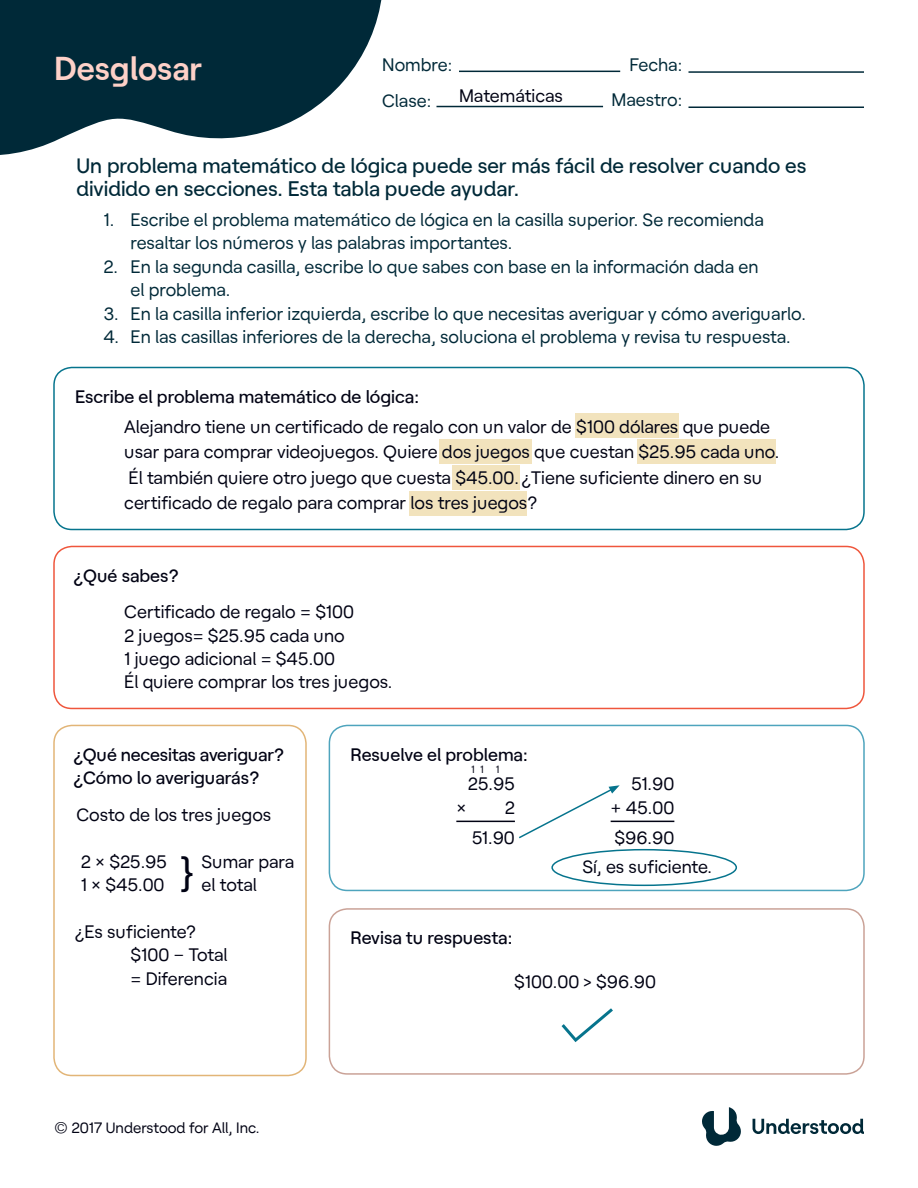
<style>
.page{position:relative;width:918px;height:1188px;background:#fff}
.page>*{position:absolute;margin:0;border:0;box-sizing:border-box;transform-origin:0 0}
.t1{font:45px "Roobert 12 E";color:#000213}
.t2{font:600 33px "Roobert 12 E";color:#fed1c8}
.t3{font:500 21px/23.1px "Roobert 12 E";color:#002938}
.t4{font:18px/23.4px "Roobert 12 E";color:#000213}
.t5{font:18px/35.2px "Roobert 12 E";color:#002938}
.t6{font:500 18px/23.4px "Roobert 12 E";color:#000213}
.t7{font:15px "Roobert 12 E";color:#000213}
.t8{font:10.5px "Roobert 12 E";color:#000213}
</style>
<div class="page">
<hr style="left:688px;top:71px;width:176px;height:2px;background:#002938">
<hr style="left:688px;top:106px;width:176px;height:2px;background:#002938">
<hr style="left:436px;top:106px;width:167px;height:1px;background:#002938">
<hr style="left:459px;top:71px;width:161px;height:1px;background:#002938">
<svg style="left:0;top:0;width:382px;height:155px;fill:#002938"></svg>
<svg style="left:753px;top:1119px;width:111px;height:15px"></svg>
<svg style="left:702px;top:1107px;width:39px;height:39px"></svg>
<div style="left:53px;top:367px;width:812px;height:163px;border:2px solid #06748d;border-radius:18px"></div>
<div style="left:329px;top:725px;width:536px;height:166px;border:2px solid #4ea4bd;border-radius:18px"></div>
<div style="left:53px;top:546px;width:812px;height:163px;border:2px solid #ef563c;border-radius:18px"></div>
<div style="left:329px;top:908px;width:536px;height:167px;border:2px solid #caa297;border-radius:18px"></div>
<div style="left:53px;top:725px;width:254px;height:351px;border:2px solid #e2b577;border-radius:18px"></div>
<div style="left:576px;top:414px;width:103px;height:24px;background:#f2e3bd"></div>
<div style="left:440px;top:440px;width:92px;height:24px;background:#f2e3bd"></div>
<div style="left:637px;top:440px;width:138px;height:24px;background:#f2e3bd"></div>
<div style="left:452px;top:465px;width:67px;height:25px;background:#f2e3bd"></div>
<div style="left:409px;top:491px;width:118px;height:25px;background:#f2e3bd"></div>
<hr style="left:456px;top:821px;width:59px;height:1px;background:#000213">
<hr style="left:611px;top:821px;width:63px;height:1px;background:#000213">
<svg style="left:519px;top:785px;width:101px;height:54px"></svg>
<div style="left:551px;top:849px;width:186px;height:37px;border:2px solid #06748d;border-radius:50%"></div>
<svg style="left:561px;top:1008px;width:52px;height:34px"></svg>
<h2 class="t2" style="left:54px;top:43px;width:150px">Desglosar</h2>
<p class="t5" style="left:382px;top:46px;width:72px">Nombre:<br>Clase:</p>
<p class="t4" style="left:459px;top:82px;width:106px">Matemáticas</p>
<p class="t5" style="left:612px;top:46px;width:72px;text-align:right">Fecha:<br>Maestro:</p>
<p class="t3" style="left:76px;top:152px;width:732px">Un problema matemático de lógica puede ser más fácil de resolver cuando es dividido en secciones. Esta tabla puede ayudar.</p>
<p class="t5" style="left:130px;top:207px;width:635px;line-height:23.4px;text-indent:-27px">1. Escribe el problema matemático de lógica en la casilla superior. Se recomienda resaltar los números y las palabras importantes.</p>
<p class="t5" style="left:130px;top:253px;width:630px;line-height:23.4px;text-indent:-27px">2. En la segunda casilla, escribe lo que sabes con base en la información dada en el problema.</p>
<p class="t5" style="left:104px;top:294px;width:704px">3. En la casilla inferior izquierda, escribe lo que necesitas averiguar y cómo averiguarlo.</p>
<p class="t5" style="left:104px;top:318px;width:689px">4. En las casillas inferiores de la derecha, soluciona el problema y revisa tu respuesta.</p>
<p class="t6" style="left:75px;top:383px;width:346px">Escribe el problema matemático de lógica:</p>
<p class="t4" style="left:124px;top:412px;width:657px;line-height:25.5px">Alejandro tiene un certificado de regalo con un valor de $100 dólares que puede usar para comprar videojuegos. Quiere dos juegos que cuestan $25.95 cada uno.<br>Él también quiere otro juego que cuesta $45.00. ¿Tiene suficiente dinero en su certificado de regalo para comprar los tres juegos?</p>
<p class="t6" style="left:75px;top:562px;width:105px">¿Qué sabes?</p>
<p class="t4" style="left:124px;top:599px;width:270px">Certificado de regalo = $100<br>2 juegos= $25.95 cada uno<br>1 juego adicional = $45.00<br>Él quiere comprar los tres juegos.</p>
<p class="t6" style="left:75px;top:741px;width:211px">¿Qué necesitas averiguar? ¿Cómo lo averiguarás?</p>
<p class="t4" style="left:76px;top:801px;width:196px">Costo de los tres juegos</p>
<p class="t4" style="left:81px;top:848px;width:88px">2 × $25.95</p>
<p class="t4" style="left:201px;top:848px;width:94px">Sumar para</p>
<p class="t4" style="left:81px;top:872px;width:85px">1 × $45.00</p>
<p class="t4" style="left:202px;top:872px;width:57px">el total</p>
<p class="t4" style="left:130px;top:918px;width:99px;text-indent:-54px">¿Es suficiente? $100 − Total = Diferencia</p>
<h1 class="t1" style="left:180px;top:840px;width:16px">}</h1>
<p class="t7" style="left:54px;top:1117px;width:207px">© 2017 Understood for All, Inc.</p>
<p class="t6" style="left:350px;top:741px;width:179px">Resuelve el problema:</p>
<p class="t8" style="left:471px;top:762px;width:30px">11 1</p>
<p class="t4" style="left:468px;top:771px;width:49px">25.95</p>
<p class="t4" style="left:456px;top:794px;width:11px">×</p>
<p class="t4" style="left:472px;top:791px;width:45px;line-height:30.2px;text-align:right">2<br>51.90</p>
<p class="t6" style="left:350px;top:925px;width:163px">Revisa tu respuesta:</p>
<p class="t4" style="left:611px;top:771px;width:65px;text-align:right">51.90<br>+ 45.00</p>
<p class="t4" style="left:615px;top:825px;width:61px">$96.90</p>
<p class="t4" style="left:582px;top:854px;width:131px">Sí, es suficiente.</p>
<p class="t4" style="left:514px;top:969px;width:143px">$100.00 &gt; $96.90</p>
</div>
